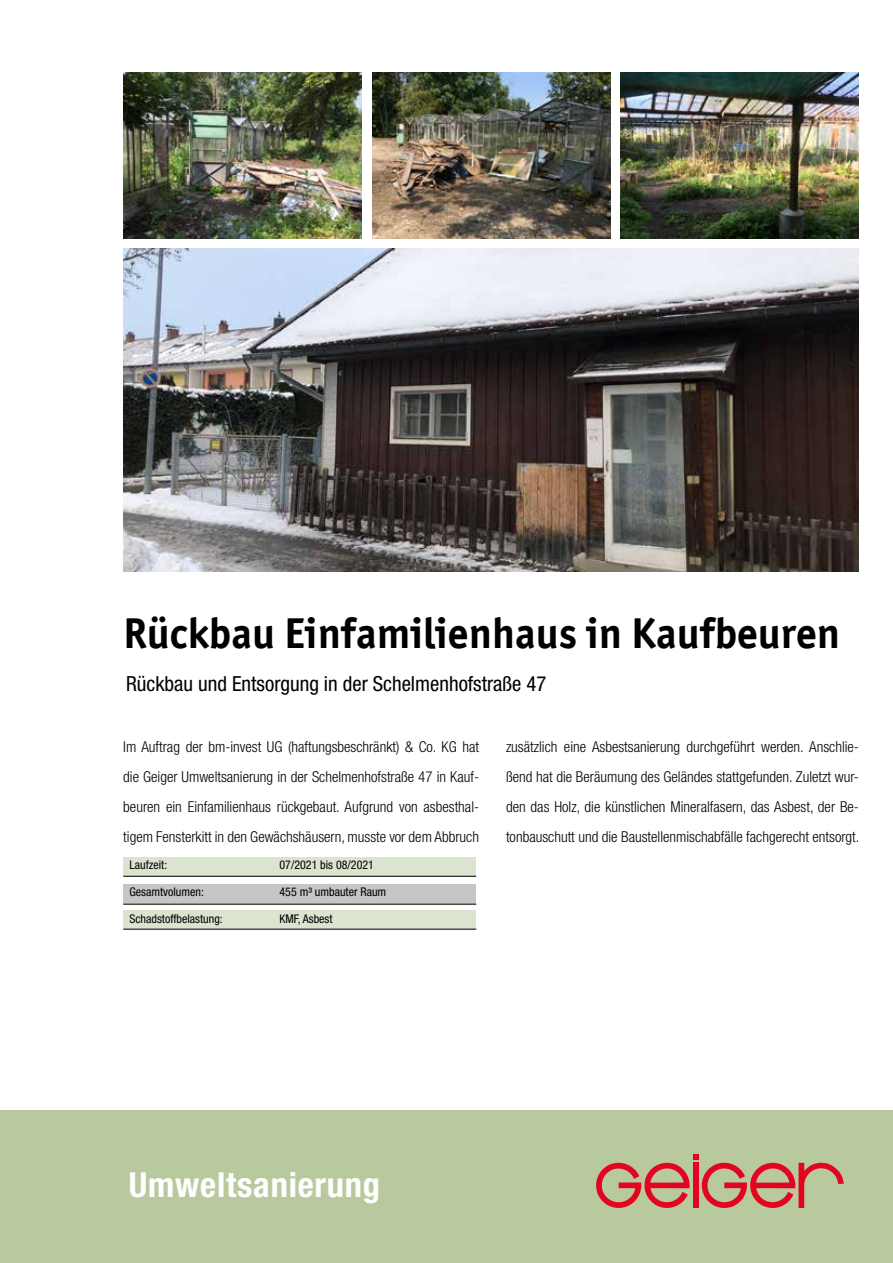
<style>
.page{position:relative;width:893px;height:1263px;background:#fff}
.page>*{position:absolute;margin:0;border:0;box-sizing:border-box;transform-origin:0 0}
.t1{font:700 43.2px "Officina Sans ITC Pro";color:#000}
.t2{font:700 condensed 34.5px "Helvetica Neue";letter-spacing:.025em;color:#fff}
.t3{font:condensed 20.85px "Helvetica Neue LT Pro";color:#000}
.t4{font:300 condensed 15px/30px "Helvetica Neue LT Pro";color:#000;text-align:justify}
.t5{font:condensed 12px "Helvetica Neue LT Pro";color:#000}
</style>
<div class="page">
<div style="left:123px;top:910px;width:353px;height:19px;background:#dbe4cf"></div>
<hr style="left:123px;top:929px;width:353px;height:1px;background:#000">
<img style="left:123px;top:249px;width:736px;height:323px">
<img style="left:123px;top:72px;width:238px;height:166px">
<img style="left:372px;top:72px;width:238px;height:166px">
<div style="left:123px;top:884px;width:353px;height:20px;background:#c6c6c6"></div>
<hr style="left:123px;top:904px;width:353px;height:1px;background:#000">
<div style="left:123px;top:857px;width:353px;height:20px;background:#dbe4cf"></div>
<hr style="left:123px;top:876px;width:353px;height:1px;background:#000">
<img style="left:621px;top:72px;width:238px;height:166px">
<div style="left:0;top:1111px;width:893px;height:152px;background:#b8c99e"></div>
<h1 class="t1" style="left:123px;top:606px;width:718px">Rückbau Einfamilienhaus in Kaufbeuren</h1>
<h3 class="t3" style="left:126px;top:671px;width:422px">Rückbau und Entsorgung in der Schelmenhofstraße 47</h3>
<p class="t4" style="left:123px;top:731px;width:357px">Im Auftrag der bm-invest UG (haftungsbeschränkt) &amp; Co. KG hat die Geiger Umweltsanierung in der Schelmenhofstraße 47 in Kauf&shy;beuren ein Einfamilienhaus rückgebaut. Aufgrund von asbesthal&shy;tigem Fensterkitt in den Gewächshäusern, musste vor dem Abbruch</p>
<p class="t5" style="left:130px;top:858px;width:39px">Laufzeit:</p>
<p class="t5" style="left:280px;top:858px;width:96px">07/2021 bis 08/2021</p>
<p class="t5" style="left:130px;top:885px;width:76px">Gesamtvolumen:</p>
<p class="t5" style="left:280px;top:885px;width:108px">455 m³ umbauter Raum</p>
<p class="t5" style="left:130px;top:912px;width:95px">Schadstoffbelastung:</p>
<p class="t5" style="left:280px;top:912px;width:55px">KMF, Asbest</p>
<p class="t4" style="left:506px;top:731px;width:355px">zusätzlich eine Asbestsanierung durchgeführt werden. Anschlie&shy;ßend hat die Beräumung des Geländes stattgefunden. Zuletzt wur&shy;den das Holz, die künstlichen Mineralfasern, das Asbest, der Be&shy;tonbauschutt und die Baustellenmischabfälle fachgerecht entsorgt.</p>
<h2 class="t2" style="left:129px;top:1164px;width:253px">Umweltsanierung</h2>
</div>
